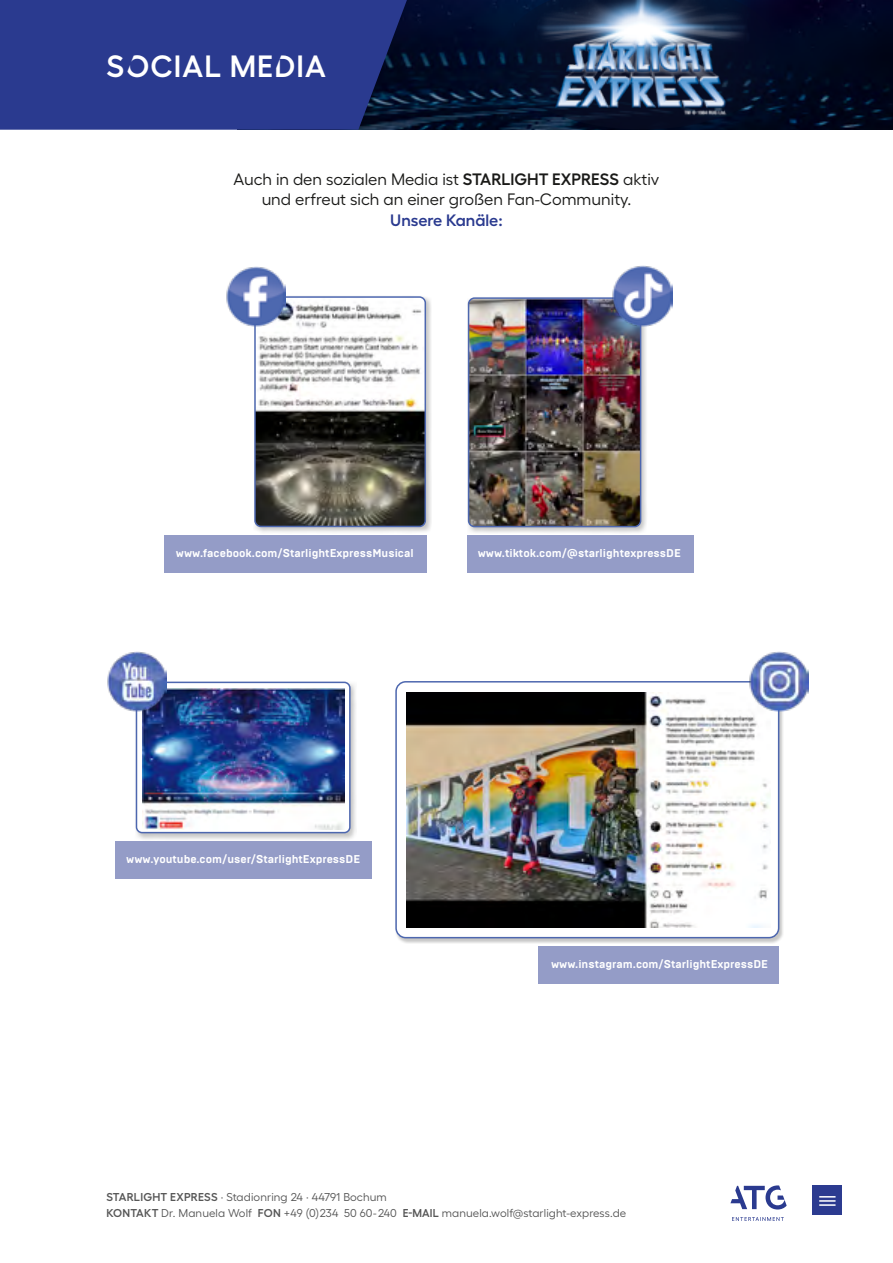
<style>
.page{position:relative;width:893px;height:1263px;background:#fff}
.page>*{position:absolute;margin:0;border:0;box-sizing:border-box;transform-origin:0 0}
.t1{font:600 30.75px "Fellix";letter-spacing:.035em;color:#fff}
.t2{font:16.5px/20.2px "Fellix";color:#1a1a18;text-align:center}
.t3{font:600 16.5px "Fellix";color:#2a3a8f}
.t4{font:700 11.4px "Brutal Type";color:#fff}
.t5{font:11.4px/15.8px "Fellix";letter-spacing:.01em;color:#565656}
.s1{font-family:"ATG Fellix Semi Bold WEB";font-weight:400}
.s2{font-weight:600}
</style>
<div class="page">
<div style="left:812px;top:1185px;width:30px;height:30px;background:#2c3b90"></div>
<svg style="left:819px;top:1196px;width:17px;height:10px"></svg>
<svg style="left:730px;top:1185px;width:57px;height:24px"></svg>
<svg style="left:732px;top:1217px;width:52px;height:4px"></svg>
<img style="left:412px;top:0;width:481px;height:130px">
<svg style="left:501px;top:0;width:282px;height:130px;background:#020e29"></svg>
<svg style="left:0;top:0;width:412px;height:130px;background:#273788"></svg>
<img style="left:525px;top:0;width:234px;height:127px">
<div style="left:253px;top:295px;width:179px;height:239px;background:#1a1a18;opacity:.25"></div>
<img style="left:255px;top:297px;width:170px;height:229px">
<div style="left:254px;top:296px;width:172px;height:231px;border:2px solid #4d67af;border-radius:6px"></div>
<div style="left:467px;top:296px;width:181px;height:237px;background:#1a1a18;opacity:.25"></div>
<img style="left:469px;top:298px;width:172px;height:229px">
<div style="left:468px;top:297px;width:173px;height:230px;border:2px solid #4d67af;border-radius:6px"></div>
<img style="left:611px;top:266px;width:61px;height:61px">
<div style="left:467px;top:535px;width:226px;height:37px;background:#949cc7"></div>
<div style="left:164px;top:535px;width:263px;height:37px;background:#949cc7"></div>
<img style="left:226px;top:267px;width:60px;height:60px">
<div style="left:396px;top:682px;width:388px;height:261px;background:#1a1a18;opacity:.25"></div>
<div style="left:396px;top:682px;width:383px;height:256px;background:#fff;border-radius:10px"></div>
<img style="left:406px;top:693px;width:364px;height:234px">
<div style="left:395px;top:681px;width:384px;height:257px;border:2px solid #4d67af;border-radius:10px"></div>
<img style="left:748px;top:651px;width:60px;height:60px">
<div style="left:539px;top:946px;width:240px;height:37px;background:#949cc7"></div>
<div style="left:115px;top:842px;width:256px;height:37px;background:#949cc7"></div>
<div style="left:134px;top:681px;width:222px;height:159px;background:#1a1a18;opacity:.25"></div>
<div style="left:136px;top:682px;width:214px;height:151px;background:#fff;border-radius:6px"></div>
<img style="left:143px;top:688px;width:201px;height:142px">
<div style="left:136px;top:682px;width:215px;height:151px;border:2px solid #4d67af;border-radius:6px"></div>
<img style="left:107px;top:652px;width:59px;height:60px">
<h1 class="t1" style="left:106px;top:42px;width:221px">S<span class="s1">O</span>CIAL ME<span class="s1">D</span>IA</h1>
<h2 class="t2" style="left:234px;top:168px;width:427px">Auch in den sozialen Media ist <span class="s2">STARLIGHT EXPRESS</span> aktiv und erfreut sich an einer großen Fan-Community.</h2>
<h2 class="t3" style="left:390px;top:207px;width:114px">Unsere Kanäle:</h2>
<p class="t4" style="left:176px;top:546px;width:239px">www.facebook.com/StarlightExpressMusical</p>
<p class="t4" style="left:478px;top:546px;width:205px">www.tiktok.com/@starlightexpressDE</p>
<p class="t4" style="left:126px;top:852px;width:235px">www.youtube.com/user/StarlightExpressDE</p>
<p class="t4" style="left:551px;top:957px;width:218px">www.instagram.com/StarlightExpressDE</p>
<p class="t5" style="left:106px;top:1188px;width:521px"><span class="s2">STARLIGHT EXPRESS</span> · Stadionring 24 · 44791 Bochum<br><span class="s2">KONTAKT</span> Dr. Manuela Wolf <span class="s2">FON</span> +49 (0) 234 50 60-240 <span class="s2">E-MAIL</span> manuela.wolf@starlight-express.de</p>
</div>
